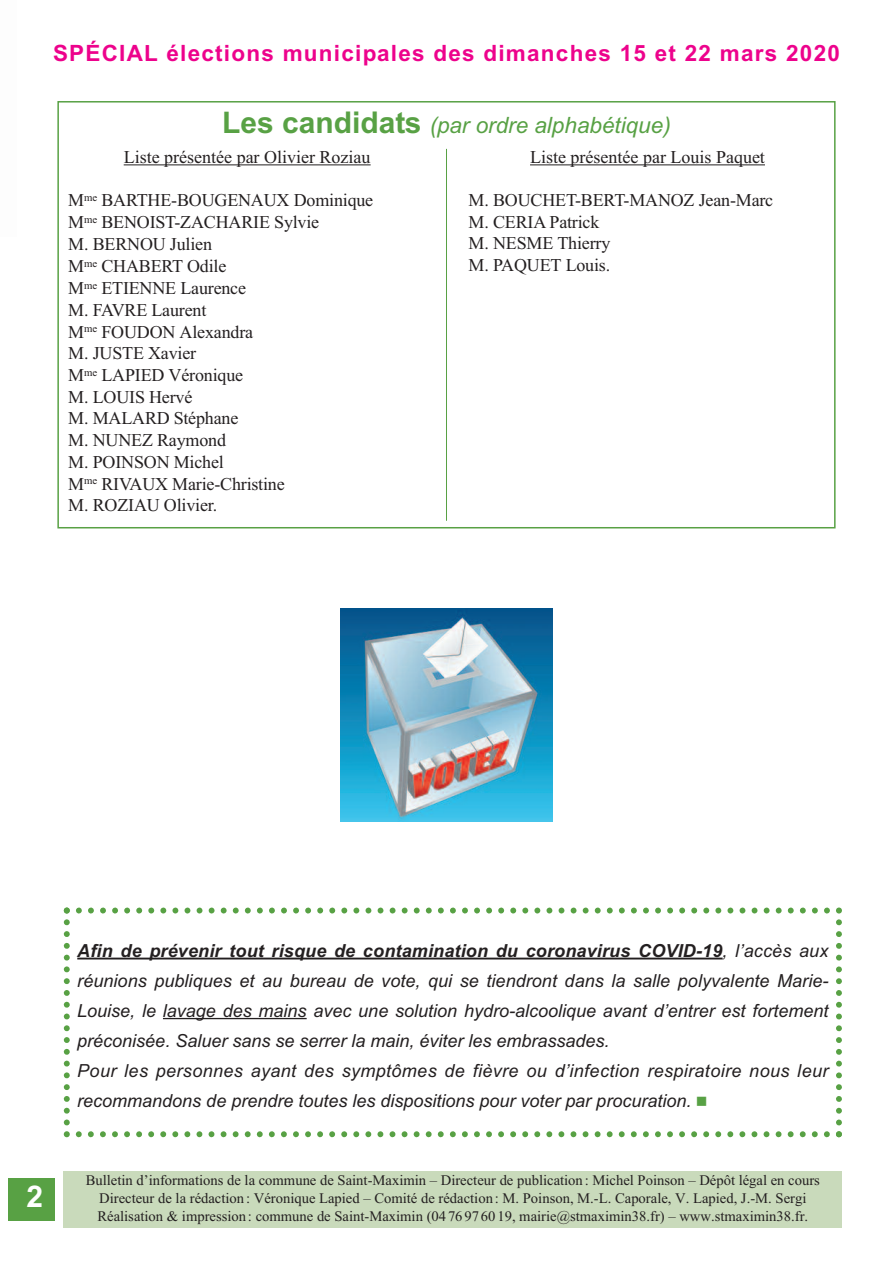
<style>
.page{position:relative;width:893px;height:1263px;background:#fff}
.page>*{position:absolute;margin:0;border:0;box-sizing:border-box;transform-origin:0 0}
.t1{font:700 30px "Arial";color:#fff}
.t2{font:700 22.5px "Arial";letter-spacing:.055em;color:#ed028c}
.t3{font:italic 22.5px "Arial";color:#58a144}
.t4{font:italic 18px/30px "Arial";color:#231f20}
.t5{font:18px/21.8px "Times New Roman";letter-spacing:-.01em;color:#231f20}
.t6{font:14.7px/17.5px "Times New Roman";color:#231f20;text-align:center}
.s1{font-weight:700;font-style:normal;font-size:30px}
.s2{font-weight:700}
.s3{color:#58a144}
</style>
<div class="page">
<div style="left:8px;top:1178px;width:47px;height:42px;background:#58a144"></div>
<div style="left:57px;top:101px;width:779px;height:427px;border:2px solid #58a144"></div>
<hr style="left:124px;top:164px;width:247px;height:1px;background:#231f20">
<hr style="left:530px;top:164px;width:235px;height:1px;background:#231f20">
<hr style="left:446px;top:149px;width:1px;height:372px;background:#58a144">
<div style="left:64px;top:1171px;width:778px;height:57px;background:#c9dabb"></div>
<svg style="left:64px;top:907px;width:778px;height:230px"></svg>
<hr style="left:77px;top:957px;width:646px;height:2px;background:#231f20">
<hr style="left:163px;top:1018px;width:144px;height:1px;background:#231f20">
<img style="left:340px;top:609px;width:213px;height:213px">
<p class="t2" style="left:53px;top:40px;width:788px">SPÉCIAL élections municipales des dimanches 15 et 22 mars 2020</p>
<p class="t3" style="left:222px;top:112px;width:450px"><span class="s1">Les candidats</span> (par ordre alphabétique)</p>
<p class="t5" style="left:124px;top:146px;width:248px">Liste présentée par Olivier Roziau</p>
<p class="t5" style="left:68px;top:189px;width:307px">M<sup>me</sup> BARTHE-BOUGENAUX Dominique<br>M<sup>me</sup> BENOIST-ZACHARIE Sylvie<br>M. BERNOU Julien<br>M<sup>me</sup> CHABERT Odile<br>M<sup>me</sup> ETIENNE Laurence<br>M. FAVRE Laurent<br>M<sup>me</sup> FOUDON Alexandra<br>M. JUSTE Xavier<br>M<sup>me</sup> LAPIED Véronique<br>M. LOUIS Hervé<br>M. MALARD Stéphane<br>M. NUNEZ Raymond<br>M. POINSON Michel<br>M<sup>me</sup> RIVAUX Marie-Christine<br>M. ROZIAU Olivier.</p>
<p class="t5" style="left:530px;top:146px;width:236px">Liste présentée par Louis Paquet</p>
<p class="t5" style="left:469px;top:189px;width:306px">M. BOUCHET-BERT-MANOZ Jean-Marc<br>M. CERIA Patrick<br>M. NESME Thierry<br>M. PAQUET Louis.</p>
<h1 class="t1" style="left:27px;top:1179px;width:18px">2</h1>
<p class="t4" style="left:77px;top:935px;width:753px"><span class="s2">Afin de prévenir tout risque de contamination du coronavirus COVID-19</span>, l’accès aux réunions publiques et au bureau de vote, qui se tiendront dans la salle polyvalente Marie-Louise, le lavage des mains avec une solution hydro-alcoolique avant d’entrer est fortement préconisée. Saluer sans se serrer la main, éviter les embrassades.<br>Pour les personnes ayant des symptômes de fièvre ou d’infection respiratoire nous leur recommandons de prendre toutes les dispositions pour voter par procuration. <span class="s3">■</span></p>
<p class="t6" style="left:86px;top:1171px;width:736px">Bulletin d’informations de la commune de Saint-Maximin – Directeur de publication: Michel Poinson – Dépôt légal en cours<br>Directeur de la rédaction: Véronique Lapied – Comité de rédaction: M. Poinson, M.-L. Caporale, V. Lapied, J.-M. Sergi<br>Réalisation &amp; impression: commune de Saint-Maximin (04 76 976019, mairie@stmaximin38.fr) – www.stmaximin38.fr.</p>
</div>
